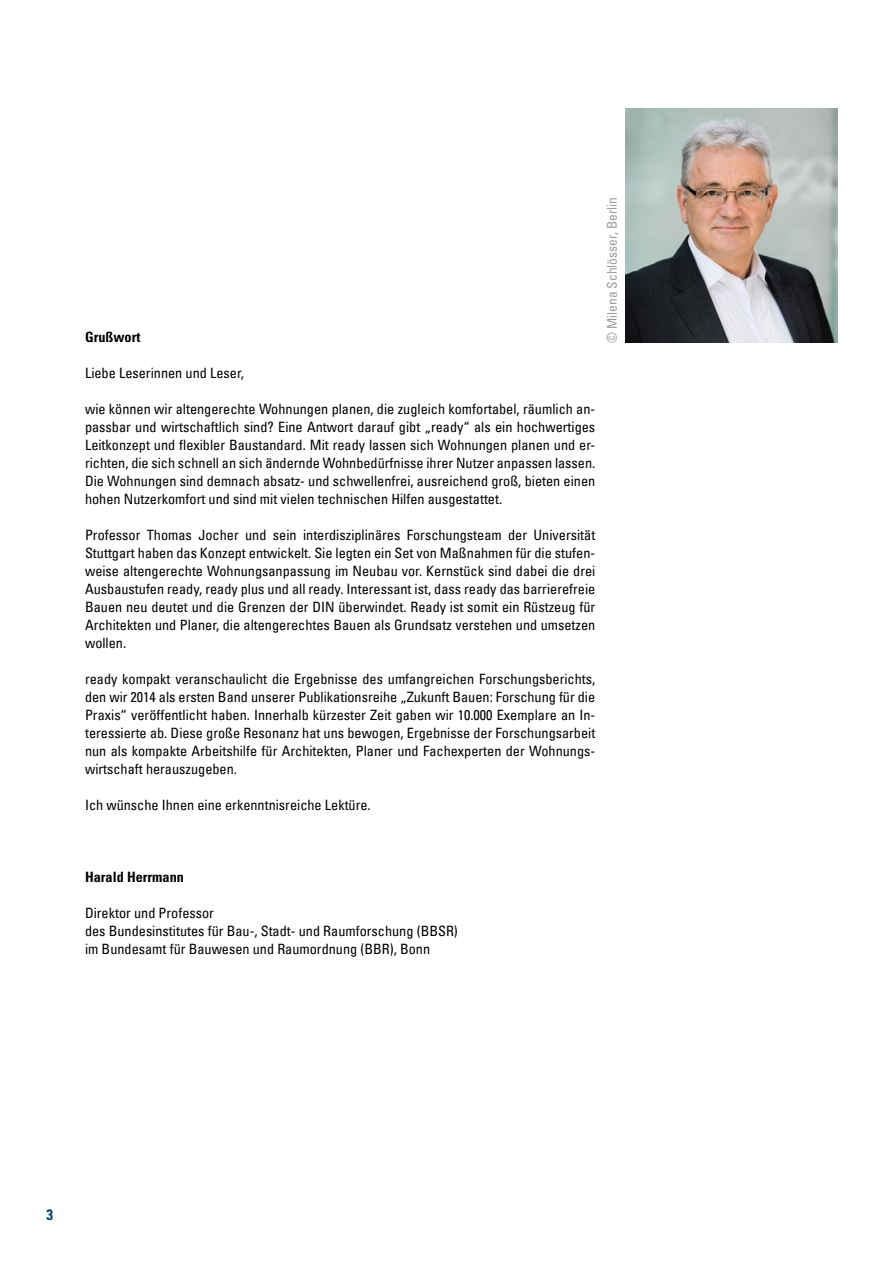
<style>
.page{position:relative;width:893px;height:1263px;background:#fff}
.page>*{position:absolute;margin:0;border:0;box-sizing:border-box;transform-origin:0 0}
.t1{font:700 condensed 15px "Univers LT Pro";color:#004467}
.t2{font:condensed 14.25px/18px "Univers LT";color:#000;text-align:justify}
.t3{font:700 condensed 14.25px "Univers LT Std";color:#000}
.t4{font:700 condensed 14.25px "Univers LT Pro";color:#000}
.t5{font:condensed 13.5px "Univers LT";color:#9d9d9c}
</style>
<div class="page">
<img style="left:625px;top:108px;width:213px;height:234px">
<h4 class="t4" style="left:85px;top:328px;width:57px">Grußwort</h4>
<p class="t2" style="left:85px;top:364px;width:160px">Liebe Leserinnen und Leser,</p>
<p class="t2" style="left:85px;top:400px;width:512px">wie können wir altengerechte Wohnungen planen, die zugleich komfortabel, räumlich an&shy;passbar und wirtschaftlich sind? Eine Antwort darauf gibt „ready“ als ein hochwertiges Leitkonzept und flexibler Baustandard. Mit ready lassen sich Wohnungen planen und er&shy;richten, die sich schnell an sich ändernde Wohnbedürfnisse ihrer Nutzer anpassen lassen.<br>Die Wohnungen sind demnach absatz- und schwellenfrei, ausreichend groß, bieten einen hohen Nutzerkomfort und sind mit vielen technischen Hilfen ausgestattet.</p>
<p class="t2" style="left:85px;top:526px;width:512px">Professor Thomas Jocher und sein interdisziplinäres Forschungsteam der Universität Stuttgart haben das Konzept entwickelt. Sie legten ein Set von Maßnahmen für die stufen&shy;weise altengerechte Wohnungsanpassung im Neubau vor. Kernstück sind dabei die drei Ausbaustufen ready, ready plus und all ready. Interessant ist, dass ready das barrierefreie Bauen neu deutet und die Grenzen der DIN überwindet. Ready ist somit ein Rüstzeug für Architekten und Planer, die altengerechtes Bauen als Grundsatz verstehen und umsetzen wollen.</p>
<p class="t2" style="left:85px;top:670px;width:512px">ready kompakt veranschaulicht die Ergebnisse des umfangreichen Forschungsberichts, den wir 2014 als ersten Band unserer Publikationsreihe „Zukunft Bauen: Forschung für die Praxis“ veröffentlicht haben. Innerhalb kürzester Zeit gaben wir 10.000 Exemplare an In&shy;teressierte ab. Diese große Resonanz hat uns bewogen, Ergebnisse der Forschungsarbeit nun als kompakte Arbeitshilfe für Architekten, Planer und Fachexperten der Wohnungs&shy;wirtschaft herauszugeben.</p>
<p class="t2" style="left:85px;top:796px;width:287px">Ich wünsche Ihnen eine erkenntnisreiche Lektüre.</p>
<p class="t5" style="left:603px;top:343px;width:147px;rotate:-90deg">© Milena Schlösser, Berlin</p>
<p class="t3" style="left:85px;top:868px;width:100px">Harald Herrmann</p>
<p class="t2" style="left:85px;top:904px;width:374px;text-align:left">Direktor und Professor<br>des Bundesinstitutes für Bau-, Stadt- und Raumforschung (BBSR) im Bundesamt für Bauwesen und Raumordnung (BBR), Bonn</p>
<p class="t1" style="left:46px;top:1205px;width:8px">3</p>
</div>
